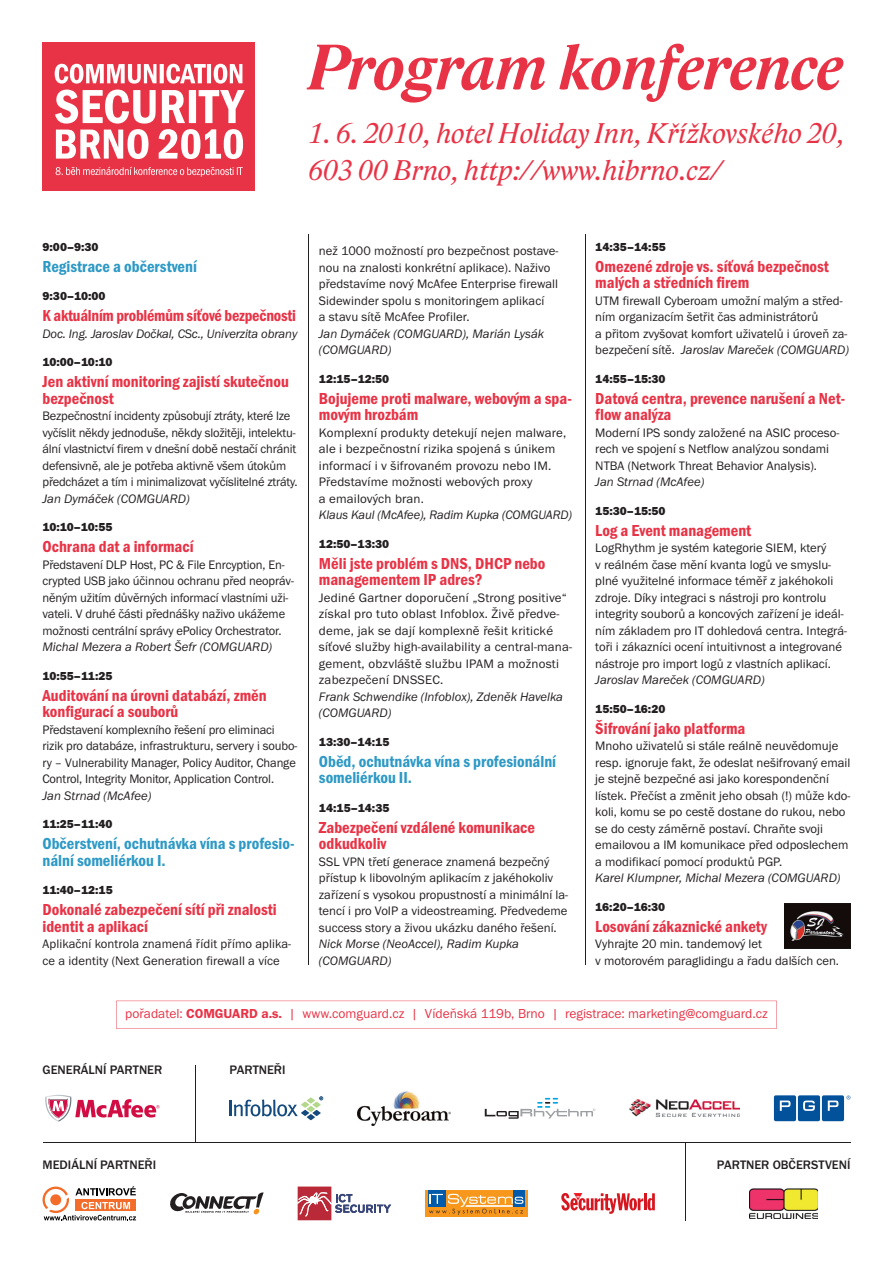
<style>
.page{position:relative;width:893px;height:1263px;background:#fff}
.page>*{position:absolute;margin:0;border:0;box-sizing:border-box;transform-origin:0 0}
.t1{font:italic 700 66px "Lido STF";color:#e83346}
.t2{font:italic 29.25px/37.5px "Lido STF";color:#e83346}
.t3{font:600 condensed 16.5px/16.5px "Franklin Gothic Itc TCE";color:#e83346}
.t4{font:600 condensed 16.5px/16.5px "Franklin Gothic Itc TCE";color:#2d99c5}
.t5{font:13.5px "Franklin Gothic Itc TCE";color:#e83346}
.t6{font:12.75px/16.5px "Franklin Gothic Itc TCE";color:#231f20}
.t7{font:italic 12.75px/16.5px "Franklin Gothic Itc TCE";color:#231f20}
.t8{font:500 12.75px "Franklin Gothic Itc TCE";color:#231f20}
.t9{font:800 12px "Franklin Gothic Itc TCE";color:#231f20}
.s1{font-style:italic}
.s2{font-weight:600}
</style>
<div class="page">
<div style="left:43px;top:43px;width:212px;height:148px;background:#e83346"></div>
<svg style="left:56px;top:167px;width:187px;height:10px"></svg>
<svg style="left:55px;top:90px;width:190px;height:69px"></svg>
<svg style="left:55px;top:64px;width:187px;height:20px"></svg>
<svg style="left:43px;top:1186px;width:93px;height:34px"></svg>
<svg style="left:170px;top:1192px;width:94px;height:22px"></svg>
<svg style="left:298px;top:1186px;width:93px;height:34px"></svg>
<div style="left:425px;top:1190px;width:102px;height:26px;background:#f7981d"></div>
<svg style="left:428px;top:1190px;width:18px;height:17px"></svg>
<div style="left:514px;top:1190px;width:11px;height:17px;background:#015aaa"></div>
<svg style="left:429px;top:1194px;width:94px;height:21px"></svg>
<svg style="left:561px;top:1193px;width:94px;height:21px"></svg>
<img style="left:750px;top:1188px;width:68px;height:31px">
<hr style="left:43px;top:1142px;width:807px;height:1px;background:#231f20">
<hr style="left:308px;top:234px;width:1px;height:731px;background:#231f20">
<hr style="left:585px;top:234px;width:1px;height:731px;background:#231f20">
<hr style="left:686px;top:1142px;width:1px;height:78px;background:#231f20">
<hr style="left:196px;top:1064px;width:1px;height:78px;background:#231f20">
<svg style="left:230px;top:1096px;width:93px;height:24px"></svg>
<img style="left:357px;top:1091px;width:94px;height:34px">
<svg style="left:485px;top:1098px;width:110px;height:21px"></svg>
<img style="left:629px;top:1100px;width:111px;height:16px">
<svg style="left:774px;top:1095px;width:76px;height:26px;background:#3a79b0"></svg>
<svg style="left:45px;top:1095px;width:115px;height:27px"></svg>
<img style="left:784px;top:904px;width:66px;height:44px">
<svg style="left:116px;top:1001px;width:661px;height:28px"></svg>
<h1 class="t1" style="left:308px;top:44px;width:535px">Program konference</h1>
<h2 class="t2" style="left:308px;top:117px;width:538px">1. 6. 2010, hotel Holiday Inn, Křížkovského 20,<br>603 00 Brno, http://www.hibrno.cz/</h2>
<p class="t9" style="left:43px;top:242px;width:58px">9:00–9:30</p>
<p class="t4" style="left:43px;top:259px;width:156px">Registrace a občerstvení</p>
<p class="t9" style="left:43px;top:292px;width:65px">9:30–10:00</p>
<p class="t3" style="left:43px;top:309px;width:255px">K aktuálním problémům síťové bezpečnosti</p>
<p class="t7" style="left:43px;top:326px;width:256px">Doc. Ing. Jaroslav Dočkal, CSc., Univerzita obrany</p>
<p class="t9" style="left:43px;top:358px;width:71px">10:00–10:10</p>
<p class="t3" style="left:43px;top:375px;width:248px">Jen aktivní monitoring zajistí skutečnou bezpečnost</p>
<p class="t6" style="left:43px;top:409px;width:257px">Bezpečnostní incidenty způsobují ztráty, které lze vyčíslit někdy jednoduše, někdy složitěji, intelektu&shy;ální vlastnictví firem v dnešní době nestačí chránit defensivně, ale je potřeba aktivně všem útokům předcházet a tím i minimalizovat vyčíslitelné ztráty.</p>
<p class="t7" style="left:43px;top:491px;width:149px">Jan Dymáček (COMGUARD)</p>
<p class="t9" style="left:43px;top:523px;width:71px">10:10–10:55</p>
<p class="t3" style="left:43px;top:540px;width:153px">Ochrana dat a informací</p>
<p class="t6" style="left:43px;top:557px;width:253px">Představení DLP Host, PC &amp; File Enrcyption, En&shy;crypted USB jako účinnou ochranu před neopráv&shy;něným užitím důvěrných informací vlastními uži&shy;vateli. V druhé části přednášky naživo ukážeme možnosti centrální správy ePolicy Orchestrator.</p>
<p class="t7" style="left:43px;top:640px;width:231px">Michal Mezera a Robert Šefr (COMGUARD)</p>
<p class="t9" style="left:43px;top:671px;width:71px">10:55–11:25</p>
<p class="t3" style="left:43px;top:688px;width:226px">Auditování na úrovni databází, změn konfigurací a souborů</p>
<p class="t6" style="left:43px;top:722px;width:256px">Představení komplexního řešení pro eliminaci rizik pro databáze, infrastrukturu, servery i soubo&shy;ry – Vulnerability Manager, Policy Auditor, Change Control, Integrity Monitor, Application Control.</p>
<p class="t7" style="left:43px;top:788px;width:110px">Jan Strnad (McAfee)</p>
<p class="t9" style="left:43px;top:820px;width:71px">11:25–11:40</p>
<p class="t4" style="left:43px;top:837px;width:254px">Občerstvení, ochutnávka vína s profesio&shy;nální someliérkou I.</p>
<p class="t9" style="left:43px;top:886px;width:72px">11:40–12:15</p>
<p class="t3" style="left:43px;top:903px;width:236px">Dokonalé zabezpečení sítí při znalosti identit a aplikací</p>
<p class="t6" style="left:43px;top:937px;width:250px">Aplikační kontrola znamená řídit přímo aplika&shy;ce a identity (Next Generation firewall a více</p>
<p class="t6" style="left:319px;top:244px;width:241px">než 1000 možností pro bezpečnost postave&shy;nou na znalosti konkrétní aplikace). Naživo představíme nový McAfee Enterprise firewall Sidewinder spolu s monitoringem aplikací<br>a stavu sítě McAfee Profiler.</p>
<p class="t7" style="left:319px;top:326px;width:227px">Jan Dymáček (COMGUARD), Marián Lysák (COMGUARD)</p>
<p class="t9" style="left:319px;top:374px;width:72px">12:15–12:50</p>
<p class="t3" style="left:319px;top:391px;width:254px">Bojujeme proti malware, webovým a spa&shy;movým hrozbám</p>
<p class="t6" style="left:319px;top:425px;width:249px">Komplexní produkty detekují nejen malware, ale i bezpečnostní rizika spojená s únikem informací i v šifrovaném provozu nebo IM.<br>Představíme možnosti webových proxy<br>a emailových bran.</p>
<p class="t7" style="left:319px;top:508px;width:255px">Klaus Kaul (McAfee), Radim Kupka (COMGUARD)</p>
<p class="t9" style="left:319px;top:539px;width:72px">12:50–13:30</p>
<p class="t3" style="left:319px;top:556px;width:228px">Měli jste problém s DNS, DHCP nebo managementem IP adres?</p>
<p class="t6" style="left:319px;top:590px;width:255px">Jediné Gartner doporučení „Strong positive“ získal pro tuto oblast Infoblox. Živě předve&shy;deme, jak se dají komplexně řešit kritické síťové služby high-availability a central-mana&shy;gement, obzvláště službu IPAM a možnosti zabezpečení DNSSEC.</p>
<p class="t7" style="left:319px;top:689px;width:246px">Frank Schwendike (Infoblox), Zdeněk Havelka (COMGUARD)</p>
<p class="t9" style="left:319px;top:737px;width:72px">13:30–14:15</p>
<p class="t4" style="left:319px;top:754px;width:239px">Oběd, ochutnávka vína s profesionální someliérkou II.</p>
<p class="t9" style="left:319px;top:803px;width:72px">14:15–14:35</p>
<p class="t3" style="left:319px;top:820px;width:218px">Zabezpečení vzdálené komunikace odkudkoliv</p>
<p class="t6" style="left:319px;top:854px;width:251px">SSL VPN třetí generace znamená bezpečný přístup k libovolným aplikacím z jakéhokoliv zařízení s vysokou propustností a minimální la&shy;tencí i pro VoIP a videostreaming. Předvedeme success story a živou ukázku daného řešení.</p>
<p class="t7" style="left:319px;top:937px;width:202px">Nick Morse (NeoAccel), Radim Kupka (COMGUARD)</p>
<p class="t9" style="left:595px;top:242px;width:72px">14:35–14:55</p>
<p class="t3" style="left:595px;top:259px;width:235px">Omezené zdroje vs. síťová bezpečnost malých a středních firem</p>
<p class="t6" style="left:595px;top:293px;width:255px">UTM firewall Cyberoam umožní malým a střed&shy;ním organizacím šetřit čas administrátorů<br>a přitom zvyšovat komfort uživatelů i úroveň za&shy;bezpečení sítě. <span class="s1">Jaroslav Mareček (COMGUARD)</span></p>
<p class="t9" style="left:595px;top:374px;width:72px">14:55–15:30</p>
<p class="t3" style="left:595px;top:391px;width:251px">Datová centra, prevence narušení a Net&shy;flow analýza</p>
<p class="t6" style="left:595px;top:425px;width:245px">Moderní IPS sondy založené na ASIC proceso&shy;rech ve spojení s Netflow analýzou sondami<br>NTBA (Network Threat Behavior Analysis).</p>
<p class="t7" style="left:595px;top:475px;width:110px">Jan Strnad (McAfee)</p>
<p class="t9" style="left:595px;top:506px;width:72px">15:30–15:50</p>
<p class="t3" style="left:595px;top:523px;width:157px">Log a Event management</p>
<p class="t6" style="left:595px;top:541px;width:253px">LogRhythm je systém kategorie SIEM, který<br>v reálném čase mění kvanta logů ve smyslu&shy;plné využitelné informace téměř z jakéhokoli zdroje. Díky integraci s nástroji pro kontrolu integrity souborů a koncových zařízení je ideál&shy;ním základem pro IT dohledová centra. Integrá&shy;toři i zákazníci ocení intuitivnost a integrované nástroje pro import logů z vlastních aplikací.</p>
<p class="t7" style="left:595px;top:673px;width:171px">Jaroslav Mareček (COMGUARD)</p>
<p class="t9" style="left:595px;top:704px;width:72px">15:50–16:20</p>
<p class="t3" style="left:595px;top:721px;width:152px">Šifrování jako platforma</p>
<p class="t6" style="left:595px;top:739px;width:257px">Mnoho uživatelů si stále reálně neuvědomuje resp. ignoruje fakt, že odeslat nešifrovaný email je stejně bezpečné asi jako korespondenční lístek. Přečíst a změnit jeho obsah (!) může kdo&shy;koli, komu se po cestě dostane do rukou, nebo se do cesty záměrně postaví. Chraňte svoji emailovou a IM komunikace před odposlechem a modifikací pomocí produktů PGP.</p>
<p class="t7" style="left:595px;top:871px;width:247px">Karel Klumpner, Michal Mezera (COMGUARD)</p>
<p class="t9" style="left:595px;top:902px;width:71px">16:20–16:30</p>
<p class="t3" style="left:595px;top:919px;width:173px">Losování zákaznické ankety</p>
<p class="t6" style="left:595px;top:937px;width:245px">Vyhrajte 20 min. tandemový let<br>v motorovém paraglidingu a řadu dalších cen.</p>
<p class="t5" style="left:125px;top:1009px;width:644px">pořadatel: <span class="s2">COMGUARD a.s.</span> | www.comguard.cz | Vídeňská 119b, Brno | registrace: marketing@comguard.cz</p>
<p class="t8" style="left:43px;top:1065px;width:121px">GENERÁLNÍ PARTNER</p>
<p class="t8" style="left:230px;top:1065px;width:57px">PARTNEŘI</p>
<p class="t8" style="left:43px;top:1160px;width:115px">MEDIÁLNÍ PARTNEŘI</p>
<p class="t8" style="left:717px;top:1160px;width:135px">PARTNER OBČERSTVENÍ</p>
</div>
